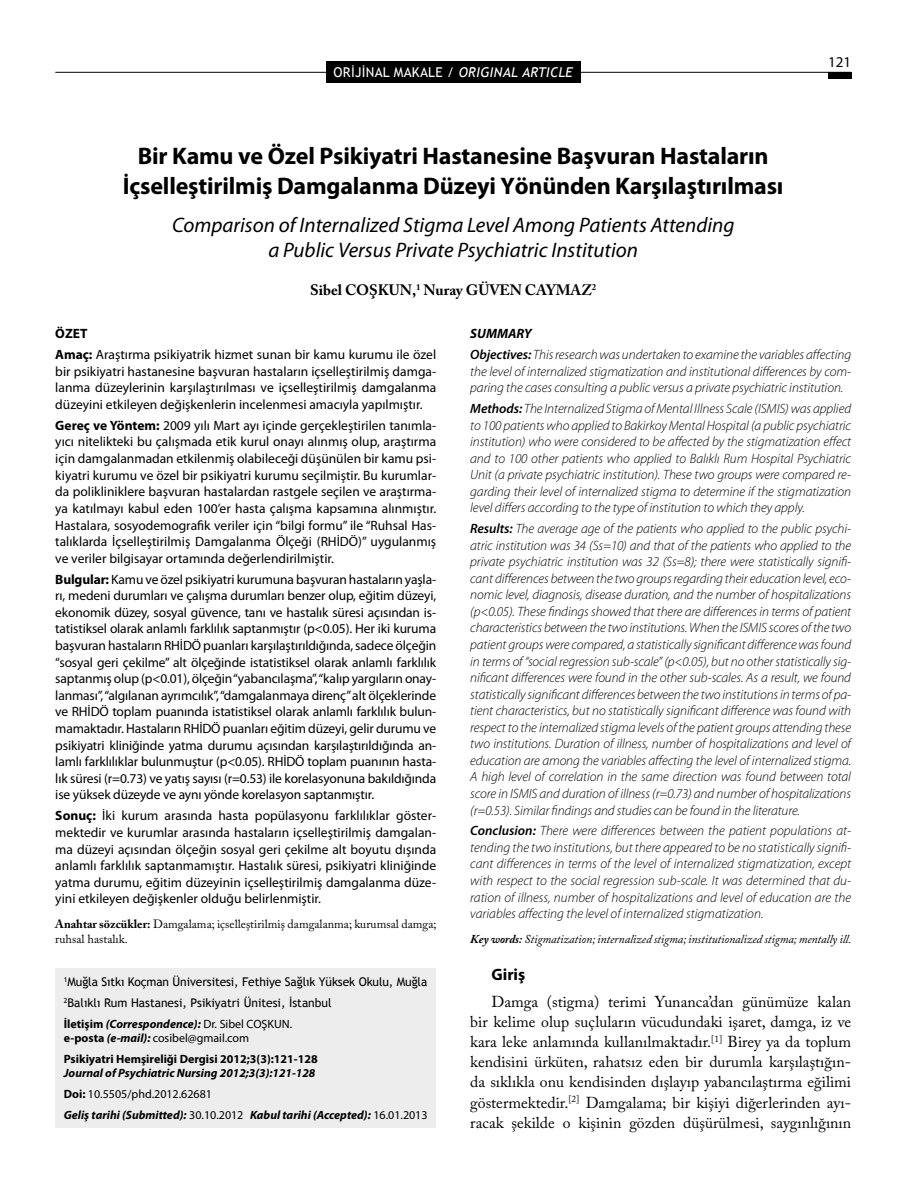
<style>
.page{position:relative;width:915px;height:1183px;background:#fff}
.page>*{position:absolute;margin:0;border:0;box-sizing:border-box;transform-origin:0 0}
.t1{font:700 24px/30px "Myriad Pro";letter-spacing:-.01em;color:#000;text-align:center}
.t2{font:italic 21px/25.5px "Myriad Pro";color:#000;text-align:center}
.t3{font:700 16.5px "Myriad Pro";color:#000}
.t4{font:15.75px/20.1px "Adobe Caslon Pro";color:#000;text-align:justify}
.t5{font:700 15px "Adobe Caslon Pro";color:#000}
.t6{font:15px "Myriad Pro";color:#000}
.t7{font:italic 300 13.5px/16.5px "Myriad Pro";letter-spacing:-.005em;color:#000;text-align:justify}
.t8{font:13.5px/16.6px "Myriad Pro";color:#000;text-align:justify}
.t9{font:13.5px "Trebuchet MS";letter-spacing:.02em;color:#fff}
.t10{font:italic 700 12px/20.9px "Myriad Pro";color:#000}
.t11{font:12px/20.9px "Trebuchet MS";letter-spacing:-.01em;color:#000}
.t12{font:12px/14.5px "Adobe Caslon Pro";color:#000}
.t13{font:italic 12px "Adobe Caslon Pro";letter-spacing:-.01em;color:#000}
.t14{font:12px/14.4px "Myriad Pro";color:#000}
.t15{font:700 12px "Myriad Pro";color:#000}
.s1{font-style:italic}
.s2{font-weight:700}
.s3{font-weight:600}
.s4{font-weight:700;font-style:italic}
.s5{font-style:normal}
.s6{font-weight:400;font-style:normal}
</style>
<div class="page">
<hr style="left:55px;top:72px;width:795px;height:1px;background:#000">
<div style="left:326px;top:61px;width:254px;height:22px;background:#000"></div>
<div style="left:55px;top:967px;width:381px;height:160px;background:#ededee"></div>
<div style="left:827px;top:72px;width:23px;height:7px;background:#000"></div>
<p class="t9" style="left:333px;top:64px;width:241px">ORİJİNAL MAKALE / <span class="s1">ORIGINAL ARTICLE</span></p>
<p class="t6" style="left:827px;top:53px;width:25px">121</p>
<h1 class="t1" style="left:123px;top:141px;width:662px">Bir Kamu ve Özel Psikiyatri Hastanesine Başvuran Hastaların<br>İçselleştirilmiş Damgalanma Düzeyi Yönünden Karşılaştırılması</h1>
<h2 class="t2" style="left:172px;top:212px;width:563px">Comparison of Internalized Stigma Level Among Patients Attending a Public Versus Private Psychiatric Institution</h2>
<p class="t5" style="left:310px;top:281px;width:288px">Sibel COŞKUN,<sup>1</sup> Nuray GÜVEN CAYMAZ<sup>2</sup></p>
<p class="t8" style="left:55px;top:323px;width:382px;line-height:20.9px"><span class="s2">ÖZET<br>Amaç:</span> Araştırma psikiyatrik hizmet sunan bir kamu kurumu ile özel</p>
<p class="t8" style="left:55px;top:363px;width:382px">bir psikiyatri hastanesine başvuran hastaların içselleştirilmiş damga&shy;lanma düzeylerinin karşılaştırılması ve içselleştirilmiş damgalanma düzeyini etkileyen değişkenlerin incelenmesi amacıyla yapılmıştır.</p>
<p class="t8" style="left:55px;top:417px;width:382px"><span class="s2">Gereç ve Yöntem:</span> 2009 yılı Mart ayı içinde gerçekleştirilen tanımla&shy;yıcı nitelikteki bu çalışmada etik kurul onayı alınmış olup, araştırma için damgalanmadan etkilenmiş olabileceği düşünülen bir kamu psi&shy;kiyatri kurumu ve özel bir psikiyatri kurumu seçilmiştir. Bu kurumlar&shy;da polikliniklere başvuran hastalardan rastgele seçilen ve araştırma&shy;ya katılmayı kabul eden 100’er hasta çalışma kapsamına alınmıştır.<br>Hastalara, sosyodemografik veriler için “bilgi formu” ile “Ruhsal Has&shy;talıklarda İçselleştirilmiş Damgalanma Ölçeği (RHİDÖ)” uygulanmış ve veriler bilgisayar ortamında değerlendirilmiştir.</p>
<p class="t8" style="left:55px;top:571px;width:382px"><span class="s2">Bulgular:</span> Kamu ve özel psikiyatri kurumuna başvuran hastaların yaşla&shy;rı, medeni durumları ve çalışma durumları benzer olup, eğitim düzeyi, ekonomik düzey, sosyal güvence, tanı ve hastalık süresi açısından is&shy;tatistiksel olarak anlamlı farklılık saptanmıştır (p&lt;0.05). Her iki kuruma başvuran hastaların RHİDÖ puanları karşılaştırıldığında, sadece ölçeğin “sosyal geri çekilme” alt ölçeğinde istatistiksel olarak anlamlı farklılık saptanmış olup (p&lt;0.01), ölçeğin “yabancılaşma”, “kalıp yargıların onay&shy;lanması”, “algılanan ayrımcılık”, “damgalanmaya direnç” alt ölçeklerinde ve RHİDÖ toplam puanında istatistiksel olarak anlamlı farklılık bulun&shy;mamaktadır. Hastaların RHİDÖ puanları eğitim düzeyi, gelir durumu ve psikiyatri kliniğinde yatma durumu açısından karşılaştırıldığında an&shy;lamlı farklılıklar bulunmuştur (p&lt;0.05). RHİDÖ toplam puanının hasta&shy;lık süresi (r=0.73) ve yatış sayısı (r=0.53) ile korelasyonuna bakıldığında ise yüksek düzeyde ve aynı yönde korelasyon saptanmıştır.</p>
<p class="t8" style="left:55px;top:807px;width:382px"><span class="s2">Sonuç:</span> İki kurum arasında hasta popülasyonu farklılıklar göster&shy;mektedir ve kurumlar arasında hastaların içselleştirilmiş damgalan&shy;ma düzeyi açısından ölçeğin sosyal geri çekilme alt boyutu dışında anlamlı farklılık saptanmamıştır. Hastalık süresi, psikiyatri kliniğinde yatma durumu, eğitim düzeyinin içselleştirilmiş damgalanma düze&shy;yini etkileyen değişkenler olduğu belirlenmiştir.</p>
<p class="t12" style="left:55px;top:916px;width:382px"><span class="s2">Anahtar sözcükler:</span> Damgalama; içselleştirilmiş damgalanma; kurumsal damga; ruhsal hastalık.</p>
<p class="t7" style="left:470px;top:324px;width:382px;line-height:20.9px"><span class="s2">SUMMARY<br></span><span class="s3">Objectives:</span> This research was undertaken to examine the variables affecting</p>
<p class="t7" style="left:470px;top:363px;width:382px">the level of internalized stigmatization and institutional differences by com&shy;paring the cases consulting a public versus a private psychiatric institution.</p>
<p class="t7" style="left:470px;top:400px;width:382px"><span class="s3">Methods:</span> The Internalized Stigma of Mental Illness Scale (ISMIS) was applied to 100 patients who applied to Bakirkoy Mental Hospital (a public psychiatric institution) who were considered to be affected by the stigmatization effect and to 100 other patients who applied to Balıklı Rum Hospital Psychiatric Unit (a private psychiatric institution). These two groups were compared re&shy;garding their level of internalized stigma to determine if the stigmatization level differs according to the type of institution to which they apply.</p>
<p class="t7" style="left:470px;top:520px;width:382px"><span class="s3">Results:</span> The average age of the patients who applied to the public psychi&shy;atric institution was 34 (Ss=10) and that of the patients who applied to the private psychiatric institution was 32 (Ss=8); there were statistically signifi&shy;cant differences between the two groups regarding their education level, eco&shy;nomic level, diagnosis, disease duration, and the number of hospitalizations (p&lt;0.05). These findings showed that there are differences in terms of patient characteristics between the two institutions. When the ISMIS scores of the two patient groups were compared, a statistically significant difference was found in terms of “social regression sub-scale” (p&lt;0.05), but no other statistically sig&shy;nificant differences were found in the other sub-scales. As a result, we found statistically significant differences between the two institutions in terms of pa&shy;tient characteristics, but no statistically significant difference was found with respect to the internalized stigma levels of the patient groups attending these two institutions. Duration of illness, number of hospitalizations and level of education are among the variables affecting the level of internalized stigma.<br>A high level of correlation in the same direction was found between total score in ISMIS and duration of illness (r=0.73) and number of hospitalizations (r=0.53). Similar findings and studies can be found in the literature.</p>
<p class="t7" style="left:470px;top:822px;width:382px"><span class="s3">Conclusion:</span> There were differences between the patient populations at&shy;tending the two institutions, but there appeared to be no statistically signifi&shy;cant differences in terms of the level of internalized stigmatization, except with respect to the social regression sub-scale. It was determined that du&shy;ration of illness, number of hospitalizations and level of education are the variables affecting the level of internalized stigmatization.</p>
<p class="t13" style="left:470px;top:931px;width:382px"><span class="s2">Key words:</span> Stigmatization; internalized stigma; institutionalized stigma; mentally ill.</p>
<p class="t11" style="left:64px;top:971px;width:365px"><sup>1</sup>Muğla Sıtkı Koçman Üniversitesi, Fethiye Sağlık Yüksek Okulu, Muğla<br><sup>2</sup>Balıklı Rum Hastanesi, Psikiyatri Ünitesi, İstanbul</p>
<p class="t14" style="left:64px;top:1016px;width:230px"><span class="s2">İletişim</span> <span class="s4">(Correspondence):</span> Dr. Sibel COŞKUN. <span class="s2">e-posta</span> <span class="s4">(e-mail):</span> cosibel@gmail.com</p>
<p class="t15" style="left:64px;top:1051px;width:255px">Psikiyatri Hemşireliği Dergisi 2012;3(3):121-128</p>
<p class="t10" style="left:64px;top:1062px;width:365px">Journal of Psychiatric Nursing 2012;3(3):121-128<br><span class="s5">Doi:</span> <span class="s6">10.5505/phd.2012.62681<br></span>Geliş tarihi (Submitted): <span class="s6">30.10.2012</span> Kabul tarihi (Accepted): <span class="s6">16.01.2013</span></p>
<p class="t3" style="left:491px;top:965px;width:35px">Giriş</p>
<p class="t4" style="left:470px;top:991px;width:382px;text-indent:21px">Damga (stigma) terimi Yunanca’dan günümüze kalan bir kelime olup suçluların vücudundaki işaret, damga, iz ve kara leke anlamında kullanılmaktadır.<sup>[1]</sup> Birey ya da toplum kendisini ürküten, rahatsız eden bir durumla karşılaştığın&shy;da sıklıkla onu kendisinden dışlayıp yabancılaştırma eğilimi göstermektedir.<sup>[2]</sup> Damgalama; bir kişiyi diğerlerinden ayı&shy;racak şekilde o kişinin gözden düşürülmesi, saygınlığının</p>
</div>
